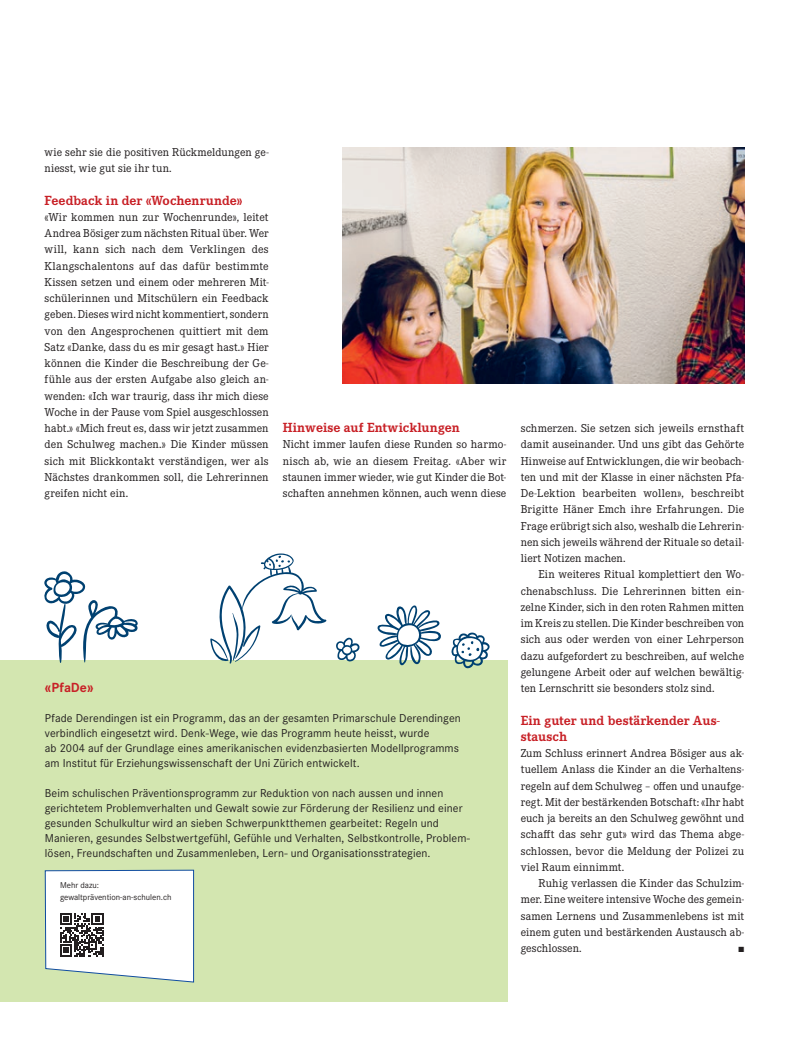
<style>
.page{position:relative;width:798px;height:1063px;background:#fff}
.page>*{position:absolute;margin:0;border:0;box-sizing:border-box;transform-origin:0 0}
.t1{font:700 13.75px/16.2px "Corporate E";letter-spacing:.005em;color:#c82026}
.t2{font:700 13.75px "Corporate S";color:#c82026}
.t3{font:11.88px/16.2px "Corporate E";letter-spacing:.01em;color:#231f20;text-align:justify}
.t4{font:11.88px/15px "Corporate S";letter-spacing:.005em;color:#231f20}
.t5{font:8.75px/12.5px "Corporate S";color:#231f20}
.t6{font:7.5px "Zapf Dingbats ITC";color:#231f20}
</style>
<div class="page">
<div style="left:0;top:660px;width:507px;height:341px;background:#d3e6b0"></div>
<svg style="left:210px;top:553px;width:117px;height:111px"></svg>
<svg style="left:44px;top:571px;width:94px;height:92px"></svg>
<svg style="left:336px;top:637px;width:24px;height:25px"></svg>
<svg style="left:451px;top:632px;width:38px;height:37px"></svg>
<svg style="left:377px;top:605px;width:64px;height:61px"></svg>
<img style="left:342px;top:148px;width:402px;height:235px">
<svg style="left:45px;top:870px;width:149px;height:113px;background:#e5e8e7"></svg>
<p class="t3" style="left:45px;top:144px;width:225px">wie sehr sie die positiven Rückmeldungen ge&shy;niesst, wie gut sie ihr tun.</p>
<p class="t1" style="left:45px;top:192px;width:199px">Feedback in der «Wochenrunde»</p>
<p class="t3" style="left:45px;top:209px;width:225px">«Wir kommen nun zur Wochenrunde», leitet Andrea Bösiger zum nächsten Ritual über. Wer will, kann sich nach dem Verklingen des Klangschalentons auf das dafür bestimmte Kissen setzen und einem oder mehreren Mit&shy;schülerinnen und Mitschülern ein Feedback geben. Dieses wird nicht kommentiert, sondern von den Angesprochenen quittiert mit dem Satz «Danke, dass du es mir gesagt hast.» Hier können die Kinder die Beschreibung der Ge&shy;fühle aus der ersten Aufgabe also gleich an&shy;wenden: «Ich war traurig, dass ihr mich diese Woche in der Pause vom Spiel ausgeschlossen habt.» «Mich freut es, dass wir jetzt zusammen den Schulweg machen.» Die Kinder müssen sich mit Blickkontakt verständigen, wer als Nächstes drankommen soll, die Lehrerinnen greifen nicht ein.</p>
<p class="t1" style="left:283px;top:420px;width:178px">Hinweise auf Entwicklungen</p>
<p class="t3" style="left:283px;top:437px;width:225px">Nicht immer laufen diese Runden so harmo&shy;nisch ab, wie an diesem Freitag. «Aber wir staunen immer wieder, wie gut Kinder die Bot&shy;schaften annehmen können, auch wenn diese</p>
<p class="t2" style="left:45px;top:680px;width:50px">«PfaDe»</p>
<p class="t4" style="left:45px;top:711px;width:417px">Pfade Derendingen ist ein Programm, das an der gesamten Primarschule Derendingen verbindlich eingesetzt wird. Denk-Wege, wie das Programm heute heisst, wurde<br>ab 2004 auf der Grundlage eines amerikanischen evidenzbasierten Modellprogramms am Institut für Erziehungswissenschaft der Uni Zürich entwickelt.</p>
<p class="t4" style="left:45px;top:786px;width:426px">Beim schulischen Präventionsprogramm zur Reduktion von nach aussen und innen gerichtetem Problemverhalten und Gewalt sowie zur Förderung der Resilienz und einer gesunden Schulkultur wird an sieben Schwerpunktthemen gearbeitet: Regeln und Manieren, gesundes Selbstwertgefühl, Gefühle und Verhalten, Selbstkontrolle, Problem&shy;lösen, Freundschaften und Zusammenleben, Lern- und Organisationsstrategien.</p>
<p class="t5" style="left:60px;top:879px;width:113px">Mehr dazu: gewaltprävention-an-schulen.ch</p>
<p class="t3" style="left:520px;top:420px;width:225px">schmerzen. Sie setzen sich jeweils ernsthaft damit auseinander. Und uns gibt das Gehörte Hinweise auf Entwicklungen, die wir beobach&shy;ten und mit der Klasse in einer nächsten Pfa-De-Lektion bearbeiten wollen», beschreibt Brigitte Häner Emch ihre Erfahrungen. Die Frage erübrigt sich also, weshalb die Lehrerin&shy;nen sich jeweils während der Rituale so detail&shy;liert Notizen machen.</p>
<p class="t3" style="left:520px;top:567px;width:225px;text-indent:18px">Ein weiteres Ritual komplettiert den Wo&shy;chenabschluss. Die Lehrerinnen bitten ein&shy;zelne Kinder, sich in den roten Rahmen mitten im Kreis zu stellen. Die Kinder beschreiben von sich aus oder werden von einer Lehrperson dazu aufgefordert zu beschreiben, auf welche gelungene Arbeit oder auf welchen bewältig&shy;ten Lernschritt sie besonders stolz sind.</p>
<p class="t1" style="left:520px;top:712px;width:201px">Ein guter und bestärkender Aus&shy;stausch</p>
<p class="t3" style="left:520px;top:745px;width:225px">Zum Schluss erinnert Andrea Bösiger aus ak&shy;tuellem Anlass die Kinder an die Verhaltens&shy;regeln auf dem Schulweg – offen und unaufge&shy;regt. Mit der bestärkenden Botschaft: «Ihr habt euch ja bereits an den Schulweg gewöhnt und schafft das sehr gut» wird das Thema abge&shy;schlossen, bevor die Meldung der Polizei zu viel Raum einnimmt.</p>
<p class="t3" style="left:520px;top:875px;width:225px;text-indent:18px">Ruhig verlassen die Kinder das Schulzim&shy;mer. Eine weitere intensive Woche des gemein&shy;samen Lernens und Zusammenlebens ist mit einem guten und bestärkenden Austausch ab&shy;geschlossen.</p>
<p class="t6" style="left:738px;top:946px;width:7px">■</p>
</div>
